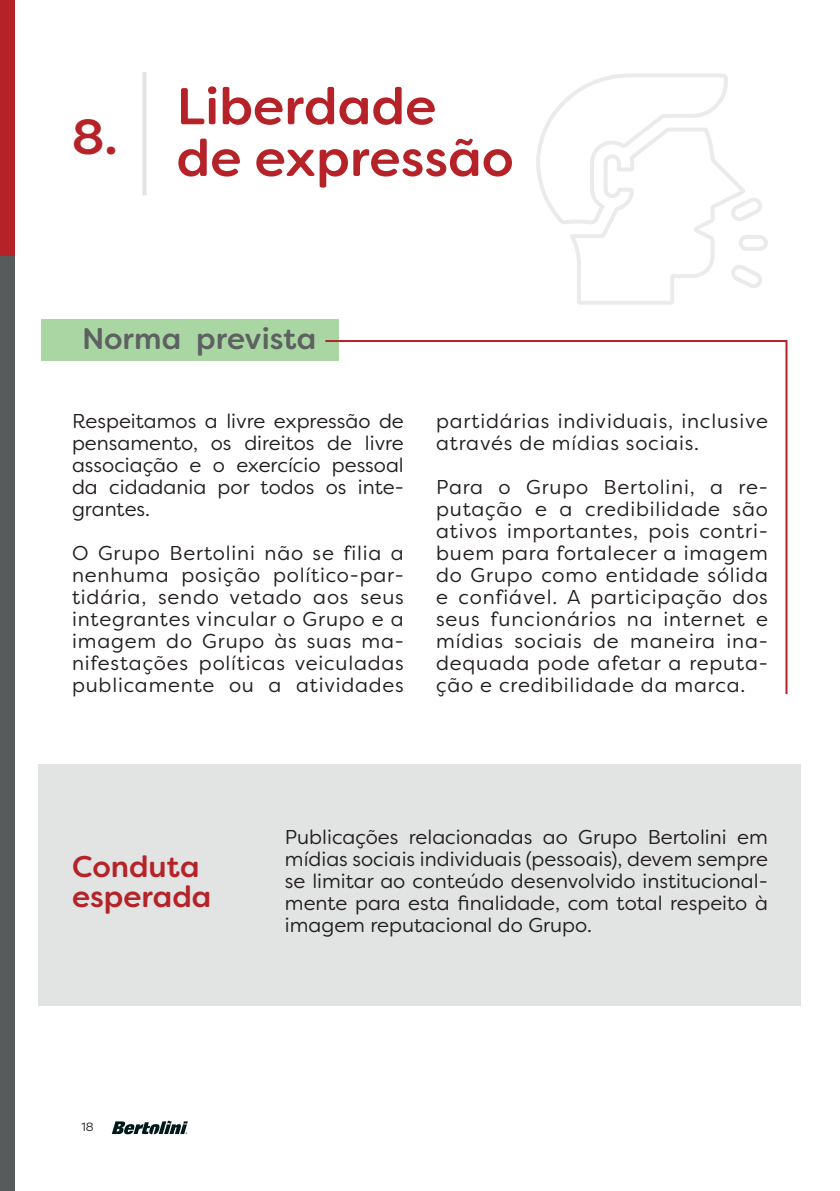
<style>
.page{position:relative;width:840px;height:1191px;background:#fff}
.page>*{position:absolute;margin:0;border:0;box-sizing:border-box;transform-origin:0 0}
.t1{font:500 51.6px "Filson Soft";color:#b52329}
.t2{font:500 49.2px "Filson Soft";color:#b52329}
.t3{font:500 29.8px/29.8px "Filson Soft";color:#b52329}
.t4{font:500 29.8px "Filson Soft";color:#5d6161}
.t5{font:20px/22px "Filson Soft";letter-spacing:.04em;color:#231f20;text-align:justify}
.t6{font:12px "Filson Soft";color:#231f20}
</style>
<div class="page">
<div style="left:39px;top:764px;width:761px;height:241px;background:#e2e3e3"></div>
<svg style="left:570px;top:173px;width:175px;height:132px"></svg>
<svg style="left:536px;top:74px;width:192px;height:153px"></svg>
<svg style="left:728px;top:193px;width:34px;height:32px"></svg>
<svg style="left:727px;top:266px;width:35px;height:33px"></svg>
<div style="left:738px;top:235px;width:29px;height:16px;border:4px solid #ebebed;border-radius:6px"></div>
<svg style="left:112px;top:1120px;width:76px;height:14px"></svg>
<div style="left:0;top:0;width:15px;height:256px;background:#b52329"></div>
<div style="left:0;top:256px;width:15px;height:935px;background:#585b5c"></div>
<svg style="left:142px;top:72px;width:4px;height:123px"></svg>
<div style="left:41px;top:319px;width:297px;height:42px;background:#a9d6a3"></div>
<svg style="left:325px;top:339px;width:463px;height:356px"></svg>
<p class="t2" style="left:72px;top:105px;width:47px">8.</p>
<p class="t1" style="left:176px;top:73px;width:261px">Liberdade</p>
<p class="t1" style="left:176px;top:125px;width:338px">de expressão</p>
<p class="t4" style="left:82px;top:319px;width:235px">Norma prevista</p>
<p class="t5" style="left:72px;top:409px;width:333px">Respeitamos a livre expressão de pensamento, os direitos de livre associação e o exercício pessoal da cidadania por todos os inte&shy;grantes.</p>
<p class="t5" style="left:72px;top:541px;width:333px">O Grupo Bertolini não se filia a nenhuma posição político-par&shy;tidária, sendo vetado aos seus integrantes vincular o Grupo e a imagem do Grupo às suas ma&shy;nifestações políticas veiculadas publicamente ou a atividades</p>
<p class="t5" style="left:436px;top:409px;width:333px">partidárias individuais, inclusive através de mídias sociais.</p>
<p class="t5" style="left:436px;top:475px;width:333px">Para o Grupo Bertolini, a re&shy;putação e a credibilidade são ativos importantes, pois contri&shy;buem para fortalecer a imagem do Grupo como entidade sólida e confiável. A participação dos seus funcionários na internet e mídias sociais de maneira ina&shy;dequada pode afetar a reputa&shy;ção e credibilidade da marca.</p>
<p class="t3" style="left:72px;top:851px;width:141px">Conduta esperada</p>
<p class="t6" style="left:81px;top:1118px;width:14px">18</p>
<p class="t5" style="left:285px;top:826px;width:484px">Publicações relacionadas ao Grupo Bertolini em mídias sociais individuais (pessoais), devem sempre se limitar ao conteúdo desenvolvido institucional&shy;mente para esta finalidade, com total respeito à imagem reputacional do Grupo.</p>
</div>
